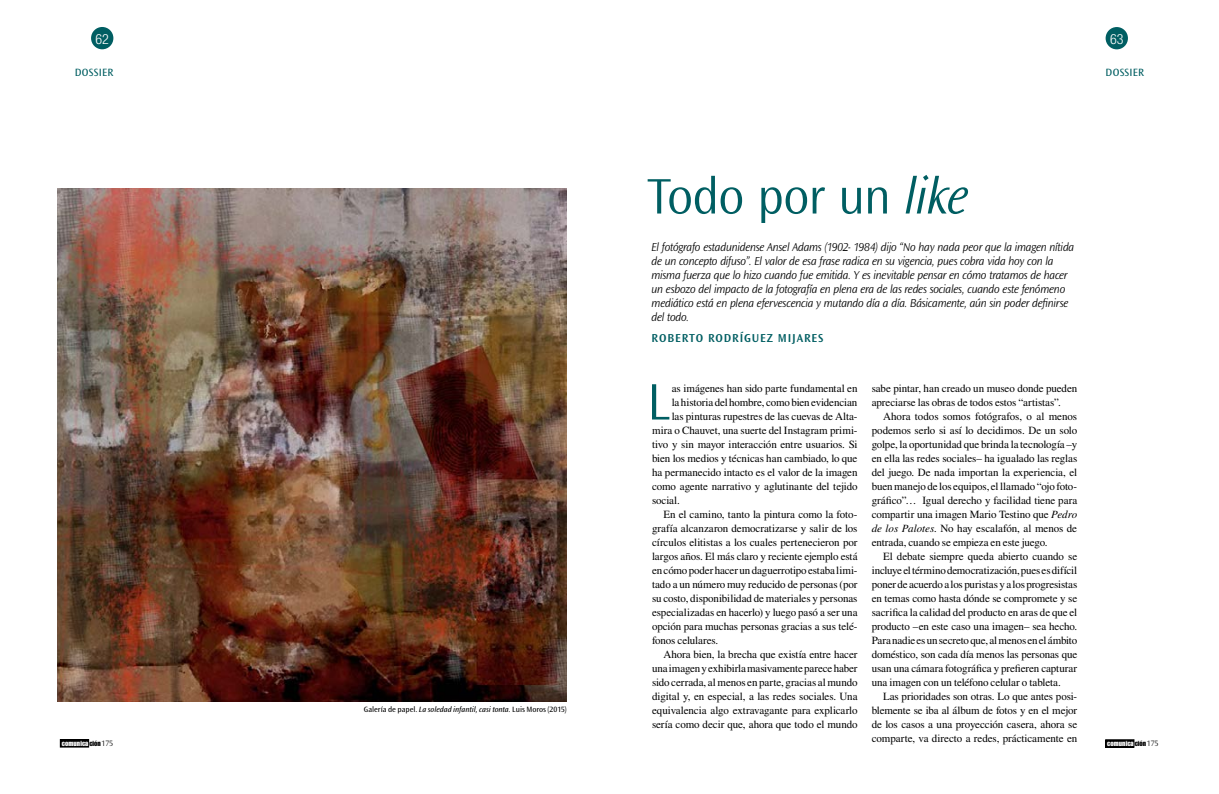
<style>
.page{position:relative;width:1219px;height:794px;background:#fff}
.page>*{position:absolute;margin:0;border:0;box-sizing:border-box;transform-origin:0 0}
.TEXTO_CORRIDO{font:300 53.4px "Ocean Sans Std";color:#005e62}
.Tirulo_1_54_pts{font:300 52px "Ocean Sans Std";letter-spacing:-.025em;color:#005e62}
.t1{font:300 condensed 14px "Helvetica Neue LT Std";color:#fff}
.Sumario_general{font:italic 300 expanded 12px/14px "Ocean Sans Std";letter-spacing:-.015em;color:#000;scale:.78 1}
.AUTOR_OCEANS_WEB{font:600 12px "Ocean Sans Std";letter-spacing:.075em;color:#005e62}
.TEXTO_CORRIDO-2{font:11px/14px "Times LT Std";letter-spacing:-.01em;color:#000;text-align:justify}
.t2{font:11px "Ocean Sans Std";letter-spacing:.025em;color:#005e62}
.t3{font:300 8.1px "Ocean Sans Std";color:#000}
.intertítulo_3_x{font:8px "Ocean Sans Std";letter-spacing:-.005em;color:#000}
.t4{font:7.2px "Impact LT Std";letter-spacing:.01em;color:#fff}
.s1{font-style:italic}
.s2{color:#000}
.s3{font-family:"Ocean Sans Std";font-weight:300;font-size:8.1px;color:#000}
</style>
<div class="page">
<div style="left:60px;top:739px;width:29px;height:8px;background:#000"></div>
<div style="left:1106px;top:27px;width:22px;height:22px;background:#005e62;border-radius:50%"></div>
<div style="left:1106px;top:739px;width:28px;height:8px;background:#000"></div>
<div style="left:1106px;top:739px;width:28px;height:8px;border:1px solid #000"></div>
<div style="left:91px;top:27px;width:22px;height:22px;background:#005e62;border-radius:50%"></div>
<img style="left:57px;top:189px;width:510px;height:512px">
<p class="t1" style="left:96px;top:31px;width:15px">62</p>
<p class="t1" style="left:1110px;top:31px;width:15px">63</p>
<p class="t2" style="left:75px;top:66px;width:40px">DOSSIER</p>
<p class="t2" style="left:1106px;top:66px;width:40px">DOSSIER</p>
<p class="Tirulo_1_54_pts" style="left:647px;top:168px;width:322px">Todo por un <span class="s1">like</span></p>
<p class="Sumario_general" style="left:652px;top:241px;width:543px">El fotógrafo estadunidense Ansel Adams (1902- 1984) dijo “No hay nada peor que la imagen nítida de un concepto difuso”. El valor de esa frase radica en su vigencia, pues cobra vida hoy con la misma fuerza que lo hizo cuando fue emitida. Y es inevitable pensar en cómo tratamos de hacer un esbozo del impacto de la fotografía en plena era de las redes sociales, cuando este fenómeno mediático está en plena efervescencia y mutando día a día. Básicamente, aún sin poder definirse del todo.</p>
<p class="AUTOR_OCEANS_WEB" style="left:652px;top:332px;width:173px">ROBERTO RODRÍGUEZ MIJARES</p>
<p class="TEXTO_CORRIDO" style="left:647px;top:372px;width:24px">L</p>
<p class="TEXTO_CORRIDO-2" style="left:672px;top:381px;width:187px">as imágenes han sido parte fundamental en</p>
<p class="TEXTO_CORRIDO-2" style="left:872px;top:381px;width:207px">sabe pintar, han creado un museo donde pueden apreciarse las obras de todos estos “artistas”.</p>
<p class="TEXTO_CORRIDO-2" style="left:872px;top:409px;width:207px;text-indent:11px">Ahora todos somos fotógrafos, o al menos podemos serlo si así lo decidimos. De un solo golpe, la oportunidad que brinda la tecnología –y en ella las redes sociales– ha igualado las reglas del juego. De nada importan la experiencia, el buen manejo de los equipos, el llamado “ojo foto&shy;gráfico”… Igual derecho y facilidad tiene para compartir una imagen Mario Testino que <span class="s1">Pedro de los Palotes.</span> No hay escalafón, al menos de entrada, cuando se empieza en este juego.</p>
<p class="TEXTO_CORRIDO-2" style="left:872px;top:549px;width:207px;text-indent:11px">El debate siempre queda abierto cuando se incluye el término democratización, pues es difícil poner de acuerdo a los puristas y a los progresistas en temas como hasta dónde se compromete y se sacrifica la calidad del producto en aras de que el producto –en este caso una imagen– sea hecho.<br>Para nadie es un secreto que, al menos en el ámbito doméstico, son cada día menos las personas que usan una cámara fotográfica y prefieren capturar una imagen con un teléfono celular o tableta.</p>
<p class="TEXTO_CORRIDO-2" style="left:872px;top:689px;width:207px;text-indent:11px">Las prioridades son otras. Lo que antes posi&shy;blemente se iba al álbum de fotos y en el mejor de los casos a una proyección casera, ahora se comparte, va directo a redes, prácticamente en</p>
<p class="TEXTO_CORRIDO-2" style="left:672px;top:395px;width:187px">la historia del hombre, como bien evidencian</p>
<p class="TEXTO_CORRIDO-2" style="left:672px;top:409px;width:187px">las pinturas rupestres de las cuevas de Alta-</p>
<p class="TEXTO_CORRIDO-2" style="left:652px;top:423px;width:207px">mira o Chauvet, una suerte del Instagram primi-</p>
<p class="TEXTO_CORRIDO-2" style="left:652px;top:437px;width:207px">tivo y sin mayor interacción entre usuarios. Si</p>
<p class="TEXTO_CORRIDO-2" style="left:652px;top:451px;width:207px">bien los medios y técnicas han cambiado, lo que</p>
<p class="TEXTO_CORRIDO-2" style="left:652px;top:465px;width:207px">ha permanecido intacto es el valor de la imagen</p>
<p class="TEXTO_CORRIDO-2" style="left:652px;top:479px;width:207px">como agente narrativo y aglutinante del tejido</p>
<p class="TEXTO_CORRIDO-2" style="left:652px;top:493px;width:29px">social.</p>
<p class="TEXTO_CORRIDO-2" style="left:652px;top:507px;width:207px;text-indent:11px">En el camino, tanto la pintura como la foto&shy;grafía alcanzaron democratizarse y salir de los círculos elitistas a los cuales pertenecieron por largos años. El más claro y reciente ejemplo está en cómo poder hacer un daguerrotipo estaba limi&shy;tado a un número muy reducido de personas (por su costo, disponibilidad de materiales y personas especializadas en hacerlo) y luego pasó a ser una opción para muchas personas gracias a sus telé&shy;fonos celulares.</p>
<p class="TEXTO_CORRIDO-2" style="left:652px;top:647px;width:207px;text-indent:11px">Ahora bien, la brecha que existía entre hacer una imagen y exhibirla masivamente parece haber sido cerrada, al menos en parte, gracias al mundo digital y, en especial, a las redes sociales. Una equivalencia algo extravagante para explicarlo sería como decir que, ahora que todo el mundo</p>
<p class="intertítulo_3_x" style="left:364px;top:705px;width:204px">Galería de papel. <span class="s1">La soledad infantil, casi tonta.</span> Luis Moros (2015)</p>
<p class="t4" style="left:62px;top:739px;width:40px">comunica <span class="s2">ción</span></p>
<p class="t3" style="left:102px;top:738px;width:13px">175</p>
<p class="t4" style="left:1107px;top:739px;width:53px">comunica <span class="s2">ción</span><span class="s3">175</span></p>
</div>
